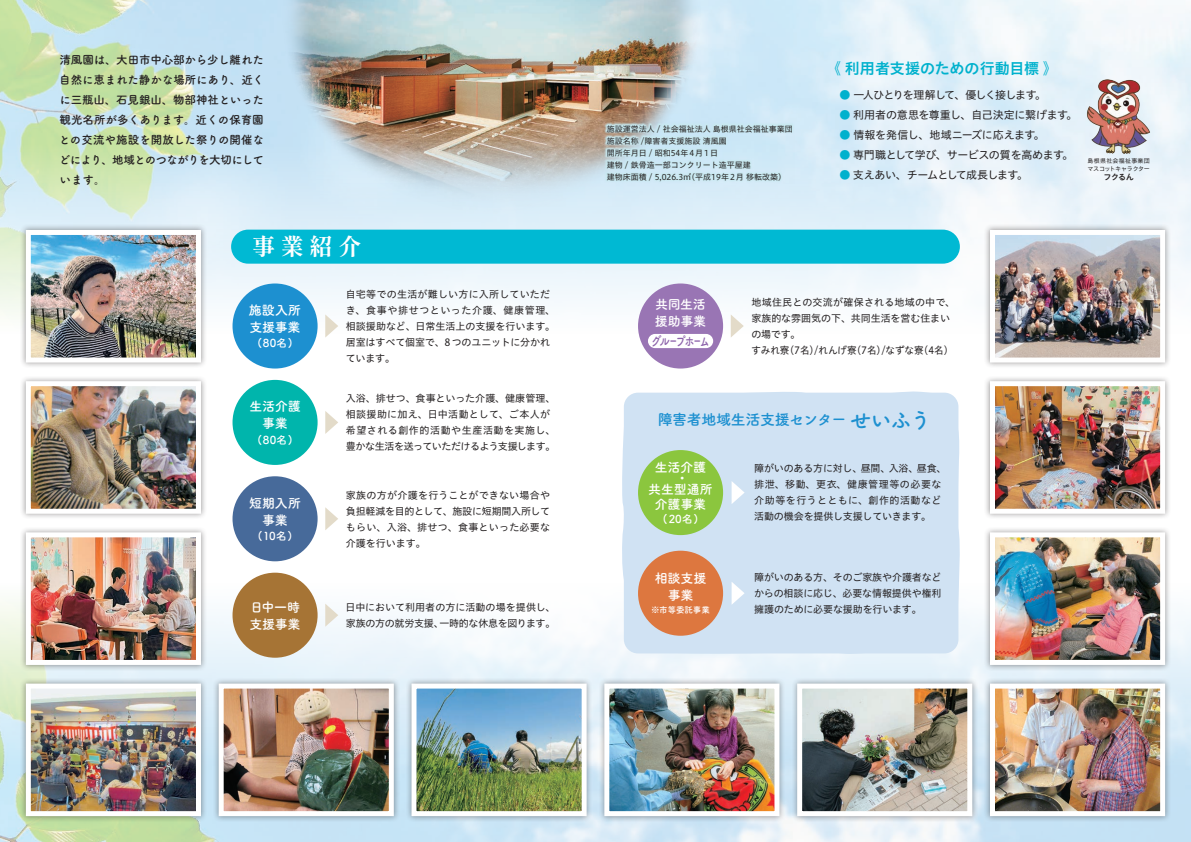
<style>
.page{position:relative;width:1191px;height:842px;background:#fff}
.page>*{position:absolute;margin:0;border:0;box-sizing:border-box;transform-origin:0 0}
.t1{font:700 23px "Shippori Mincho B1 OTF Extra";color:#fff}
.t2{font:700 15px "Tsuku A Rd Gothic";letter-spacing:-.025em;color:#1d90d0}
.t3{font:15px "Hiragino UD Sans Std W6";color:#00b1cd}
.t4{font:700 13px/17px "Tsuku A Rd Gothic";letter-spacing:-.015em;color:#fff;text-align:center}
.t5{font:700 13px "Tsuku A Rd Gothic";letter-spacing:-.17em;color:#8c62aa;scale:.8 1}
.t6{font:700 11.5px/20px "Tsuku A Rd Gothic";letter-spacing:-.025em;color:#231f20;text-align:justify}
.t7{font:11px "Hiragino UD Sans Std W4";letter-spacing:-.015em;color:#231f20}
.t8{font:11px "Hiragino UD Sans Std W4";letter-spacing:-.045em;color:#231f20}
.t9{font:700 11px "Tsuku A Rd Gothic";letter-spacing:-.01em;color:#fff}
.t10{font:11px "Hiragino UD Sans Std W4";letter-spacing:-.07em;color:#231f20}
.t11{font:10px/16px "Hiragino UD Sans Std W4";color:#231f20}
.t12{font:10px/16px "Hiragino UD Sans Std W4";letter-spacing:-.02em;color:#231f20}
.t13{font:700 8.5px "Tsuku A Rd Gothic";letter-spacing:-.005em;color:#fff}
.t14{font:8px/12px "Hiragino UD Sans Std W4";color:#231f20}
.t15{font:8px "Hiragino UD Sans Std W6";color:#231f20}
.t16{font:6px/7.5px "Hiragino UD Sans Std W4";letter-spacing:-.02em;color:#231f20}
.s1{color:#00b1cd}
.s2{font-size:21px}
</style>
<div class="page">
<img style="left:0;top:0;width:1191px;height:842px">
<div style="left:624px;top:393px;width:334px;height:260px;background:#d0e2f3;border-radius:14px"></div>
<img style="left:283px;top:0;width:417px;height:215px">
<div style="left:984px;top:678px;width:187px;height:144px;background:#231f20;opacity:.45"></div>
<img style="left:996px;top:689px;width:163px;height:121px">
<div style="left:990px;top:683px;width:175px;height:133px;border:5px solid #fff"></div>
<div style="left:20px;top:526px;width:187px;height:145px;background:#231f20;opacity:.45"></div>
<img style="left:32px;top:538px;width:163px;height:121px">
<div style="left:26px;top:532px;width:175px;height:133px;border:5px solid #fff"></div>
<div style="left:984px;top:526px;width:187px;height:145px;background:#231f20;opacity:.45"></div>
<img style="left:996px;top:538px;width:163px;height:121px">
<div style="left:990px;top:532px;width:175px;height:133px;border:5px solid #fff"></div>
<div style="left:20px;top:375px;width:187px;height:145px;background:#231f20;opacity:.45"></div>
<img style="left:32px;top:387px;width:163px;height:121px">
<div style="left:26px;top:381px;width:175px;height:133px;border:5px solid #fff"></div>
<div style="left:984px;top:375px;width:187px;height:145px;background:#231f20;opacity:.45"></div>
<img style="left:996px;top:387px;width:163px;height:121px">
<div style="left:990px;top:381px;width:175px;height:133px;border:5px solid #fff"></div>
<div style="left:20px;top:224px;width:187px;height:145px;background:#231f20;opacity:.45"></div>
<img style="left:32px;top:236px;width:163px;height:120px">
<div style="left:26px;top:230px;width:175px;height:132px;border:5px solid #fff"></div>
<div style="left:984px;top:224px;width:187px;height:145px;background:#231f20;opacity:.45"></div>
<img style="left:996px;top:236px;width:163px;height:120px">
<div style="left:990px;top:230px;width:175px;height:132px;border:5px solid #fff"></div>
<div style="left:213px;top:678px;width:187px;height:144px;background:#231f20;opacity:.45"></div>
<img style="left:225px;top:689px;width:163px;height:121px">
<div style="left:219px;top:683px;width:175px;height:133px;border:5px solid #fff"></div>
<div style="left:20px;top:678px;width:187px;height:144px;background:#231f20;opacity:.45"></div>
<img style="left:32px;top:689px;width:163px;height:121px">
<div style="left:26px;top:683px;width:175px;height:133px;border:5px solid #fff"></div>
<div style="left:598px;top:678px;width:187px;height:144px;background:#231f20;opacity:.45"></div>
<img style="left:610px;top:689px;width:163px;height:121px">
<div style="left:604px;top:683px;width:175px;height:133px;border:5px solid #fff"></div>
<div style="left:405px;top:678px;width:188px;height:144px;background:#231f20;opacity:.45"></div>
<img style="left:417px;top:689px;width:163px;height:121px">
<div style="left:411px;top:683px;width:175px;height:133px;border:5px solid #fff"></div>
<div style="left:791px;top:678px;width:187px;height:144px;background:#231f20;opacity:.45"></div>
<img style="left:803px;top:689px;width:163px;height:121px">
<div style="left:797px;top:683px;width:175px;height:133px;border:5px solid #fff"></div>
<div style="left:638px;top:283px;width:85px;height:86px;background:#9975b4;border-radius:50%"></div>
<div style="left:232px;top:380px;width:85px;height:85px;background:#00b5ac;border-radius:50%"></div>
<div style="left:231px;top:230px;width:729px;height:34px;background:#00b9d3;border-radius:17px"></div>
<div style="left:232px;top:283px;width:85px;height:86px;background:#1d90d0;border-radius:50%"></div>
<div style="left:604px;top:122px;width:190px;height:62px;background:#c8e9f0"></div>
<svg style="left:315px;top:314px;width:23px;height:24px"></svg>
<svg style="left:316px;top:411px;width:22px;height:23px"></svg>
<div style="left:232px;top:476px;width:85px;height:85px;background:#476a9a;border-radius:50%"></div>
<svg style="left:316px;top:507px;width:22px;height:23px"></svg>
<div style="left:232px;top:573px;width:85px;height:85px;background:#a67435;border-radius:50%"></div>
<svg style="left:316px;top:604px;width:22px;height:23px"></svg>
<svg style="left:721px;top:314px;width:23px;height:24px"></svg>
<div style="left:648px;top:334px;width:65px;height:14px;background:#fff;border-radius:7px"></div>
<div style="left:638px;top:450px;width:85px;height:85px;background:#8bc63e;border-radius:50%"></div>
<svg style="left:721px;top:481px;width:23px;height:23px"></svg>
<div style="left:638px;top:551px;width:85px;height:85px;background:#dd773f;border-radius:50%"></div>
<svg style="left:721px;top:582px;width:23px;height:23px"></svg>
<svg style="left:730px;top:391px;width:210px;height:2px"></svg>
<svg style="left:958px;top:417px;width:4px;height:187px"></svg>
<svg style="left:621px;top:418px;width:3px;height:165px"></svg>
<svg style="left:654px;top:653px;width:238px;height:3px"></svg>
<img style="left:1085px;top:79px;width:66px;height:74px">
<p class="t6" style="left:59px;top:49px;width:207px">清風園は、大田市中心部から少し離れた自然に恵まれた静かな場所にあり、近くに三瓶山、石見銀山、物部神社といった観光名所が多くあります。近くの保育園との交流や施設を開放した祭りの開催などにより、地域とのつながりを大切にしています。</p>
<h1 class="t1" style="left:252px;top:232px;width:111px">事業紹介</h1>
<h3 class="t4" style="left:249px;top:301px;width:54px;text-align:left">施設入所支援事業</h3>
<p class="t9" style="left:257px;top:334px;width:37px">(80名)</p>
<h3 class="t4" style="left:249px;top:397px;width:53px">生活介護事業</h3>
<p class="t9" style="left:257px;top:431px;width:37px">(80名)</p>
<h3 class="t4" style="left:249px;top:494px;width:53px">短期入所事業</h3>
<p class="t9" style="left:258px;top:527px;width:36px">(10名)</p>
<p class="t11" style="left:346px;top:285px;width:211px">自宅等での生活が難しい方に入所していただき、食事や排せつといった介護、健康管理、相談援助など、日常生活上の支援を行います。居室はすべて個室で、8つのユニットに分かれています。</p>
<p class="t11" style="left:346px;top:390px;width:211px">入浴、排せつ、食事といった介護、健康管理、相談援助に加え、日中活動として、ご本人が希望される創作的活動や生産活動を実施し、豊かな生活を送っていただけるよう支援します。</p>
<p class="t11" style="left:346px;top:486px;width:206px;text-align:justify">家族の方が介護を行うことができない場合や負担軽減を目的として、施設に短期間入所してもらい、入浴、排せつ、食事といった必要な介護を行います。</p>
<h3 class="t4" style="left:249px;top:597px;width:53px;text-align:left">日中一時支援事業</h3>
<p class="t12" style="left:345px;top:599px;width:211px">日中において利用者の方に活動の場を提供し、家族の方の就労支援、一時的な休息を図ります。</p>
<p class="t14" style="left:607px;top:122px;width:187px">施設運営法人 / 社会福祉法人 島根県社会福祉事業団施設名称 /障害者支援施設 清風園<br>開所年月日 / 昭和54年4月1日<br>建物 / 鉄骨造一部コンクリート造平屋建<br>建物床面積 / 5,026.3㎡(平成19年2月 移転改築)</p>
<h2 class="t3" style="left:826px;top:57px;width:233px">《利用者支援のための行動目標》</h2>
<p class="t10" style="left:839px;top:86px;width:208px"><span class="s1">●</span> 一人ひとりを理解して、優しく接します。</p>
<p class="t7" style="left:839px;top:106px;width:240px"><span class="s1">●</span> 利用者の意思を尊重し、自己決定に繋げます。</p>
<p class="t7" style="left:839px;top:126px;width:207px"><span class="s1">●</span> 情報を発信し、地域ニーズに応えます。</p>
<p class="t8" style="left:839px;top:146px;width:236px"><span class="s1">●</span> 専門職として学び、サービスの質を高めます。</p>
<p class="t8" style="left:839px;top:166px;width:190px"><span class="s1">●</span> 支えあい、チームとして成長します。</p>
<p class="t16" style="left:1087px;top:157px;width:64px">島根県社会福祉事業団マスコットキャラクター</p>
<p class="t15" style="left:1103px;top:171px;width:32px">フクるん</p>
<h3 class="t4" style="left:655px;top:295px;width:53px;text-align:left">共同生活援助事業</h3>
<h3 class="t5" style="left:651px;top:331px;width:75px">グループホーム</h3>
<p class="t11" style="left:751px;top:293px;width:205px">地域住民との交流が確保される地域の中で、家族的な雰囲気の下、共同生活を営む住まいの場です。<br>すみれ寮(7名)/れんげ寮(7名)/なずな寮(4名)</p>
<h2 class="t2" style="left:657px;top:408px;width:275px">障害者地域生活支援センター <span class="s2">せいふう</span></h2>
<h3 class="t4" style="left:648px;top:461px;width:66px;line-height:11px">生活介護・<br>共生型通所</h3>
<h3 class="t4" style="left:655px;top:495px;width:53px">介護事業</h3>
<p class="t9" style="left:663px;top:511px;width:37px">(20名)</p>
<h3 class="t4" style="left:655px;top:569px;width:53px">相談支援事業</h3>
<p class="t13" style="left:651px;top:604px;width:60px">※市等委託事業</p>
<p class="t11" style="left:754px;top:460px;width:194px">障がいのある方に対し、昼間、入浴、昼食、排泄、移動、更衣、健康管理等の必要な介助等を行うとともに、創作的活動など活動の機会を提供し支援していきます。</p>
<p class="t11" style="left:754px;top:569px;width:189px;text-align:justify">障がいのある方、そのご家族や介護者などからの相談に応じ、必要な情報提供や権利擁護のために必要な援助を行います。</p>
</div>
